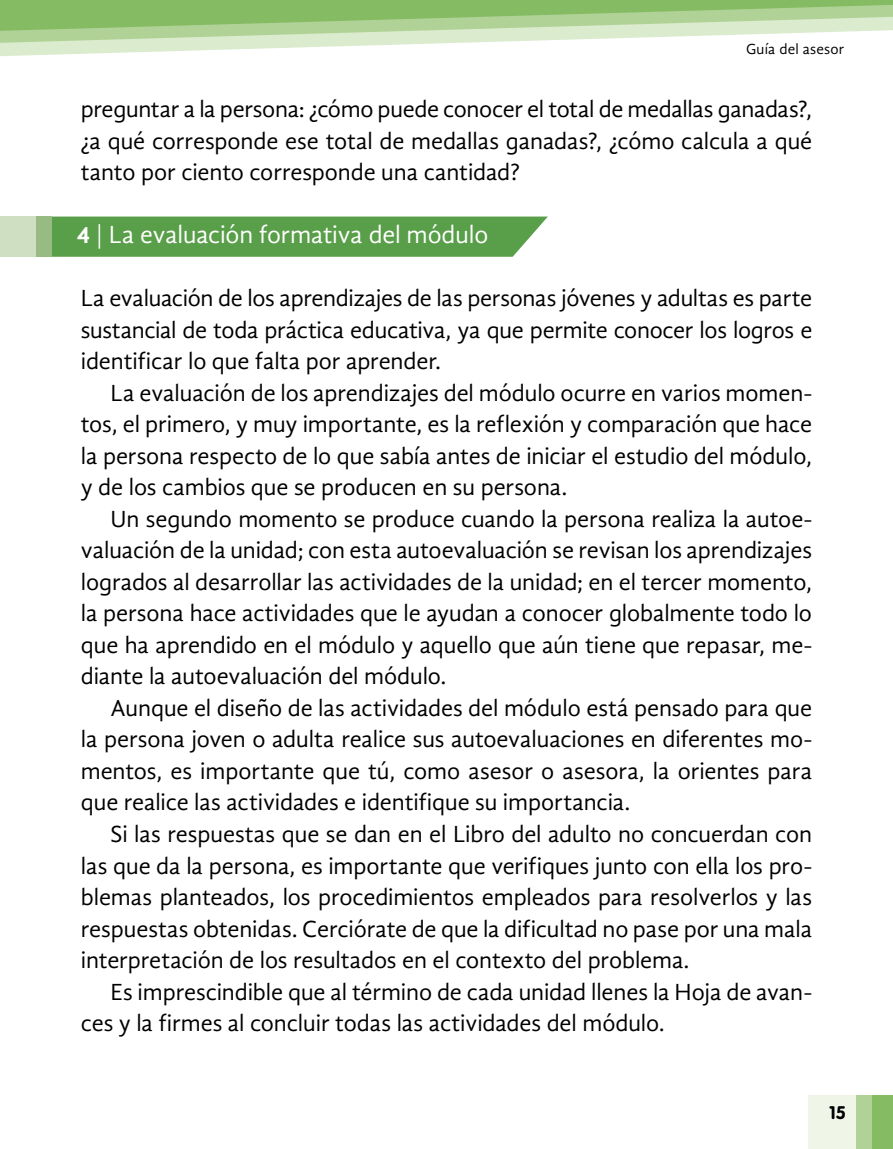
<style>
.page{position:relative;width:893px;height:1149px;background:#fff}
.page>*{position:absolute;margin:0;border:0;box-sizing:border-box;transform-origin:0 0}
.t1{font:25.5px "Gandhi Sans";letter-spacing:-.005em;color:#fff}
.t2{font:24px/31.5px "Gandhi Sans";letter-spacing:-.005em;color:#000;text-align:justify}
.t3{font:700 18px "Zapoteco INEA2011 VAG Rounded";color:#000}
.t4{font:15px "Gandhi Sans";letter-spacing:.015em;color:#000}
.s1{font-weight:700;font-size:24.3px}
.s2{font-size:24.3px}
</style>
<div class="page">
<div style="left:808px;top:1094px;width:49px;height:54px;background:#eff6e8"></div>
<div style="left:856px;top:1094px;width:37px;height:54px;background:#b1d296"></div>
<div style="left:872px;top:1094px;width:21px;height:54px;background:#85bc63"></div>
<svg style="left:0;top:43px;width:446px;height:13px"></svg>
<svg style="left:0;top:0;width:893px;height:43px;background:#aed195"></svg>
<svg style="left:51px;top:216px;width:497px;height:41px;background:#62a351"></svg>
<div style="left:0;top:216px;width:51px;height:41px;background:#97bb82"></div>
<div style="left:0;top:216px;width:36px;height:41px;background:#cedfc2"></div>
<p class="t4" style="left:746px;top:40px;width:100px">Guía del asesor</p>
<p class="t2" style="left:81px;top:93px;width:733px">preguntar a la persona: ¿cómo puede conocer el total de medallas ganadas?, ¿a qué corresponde ese total de medallas ganadas?, ¿cómo calcula a qué tanto por ciento corresponde una cantidad?</p>
<p class="t1" style="left:77px;top:220px;width:413px"><span class="s1">4</span> <span class="s2">|</span> La evaluación formativa del módulo</p>
<p class="t2" style="left:81px;top:282px;width:733px">La evaluación de los aprendizajes de las personas jóvenes y adultas es parte sustancial de toda práctica educativa, ya que permite conocer los logros e identificar lo que falta por aprender.</p>
<p class="t2" style="left:81px;top:377px;width:733px;text-indent:30px">La evaluación de los aprendizajes del módulo ocurre en varios momen&shy;tos, el primero, y muy importante, es la reflexión y comparación que hace la persona respecto de lo que sabía antes de iniciar el estudio del módulo, y de los cambios que se producen en su persona.</p>
<p class="t2" style="left:81px;top:503px;width:733px;text-indent:30px">Un segundo momento se produce cuando la persona realiza la autoe&shy;valuación de la unidad; con esta autoevaluación se revisan los aprendizajes logrados al desarrollar las actividades de la unidad; en el tercer momento, la persona hace actividades que le ayudan a conocer globalmente todo lo que ha aprendido en el módulo y aquello que aún tiene que repasar, me&shy;diante la autoevaluación del módulo.</p>
<p class="t2" style="left:81px;top:692px;width:733px;text-indent:30px">Aunque el diseño de las actividades del módulo está pensado para que la persona joven o adulta realice sus autoevaluaciones en diferentes mo&shy;mentos, es importante que tú, como asesor o asesora, la orientes para que realice las actividades e identifique su importancia.</p>
<p class="t2" style="left:81px;top:818px;width:733px;text-indent:30px">Si las respuestas que se dan en el Libro del adulto no concuerdan con las que da la persona, es importante que verifiques junto con ella los pro&shy;blemas planteados, los procedimientos empleados para resolverlos y las respuestas obtenidas. Cerciórate de que la dificultad no pase por una mala interpretación de los resultados en el contexto del problema.</p>
<p class="t2" style="left:81px;top:975px;width:733px;text-indent:30px">Es imprescindible que al término de cada unidad llenes la Hoja de avan&shy;ces y la firmes al concluir todas las actividades del módulo.</p>
<p class="t3" style="left:829px;top:1101px;width:18px">15</p>
</div>
